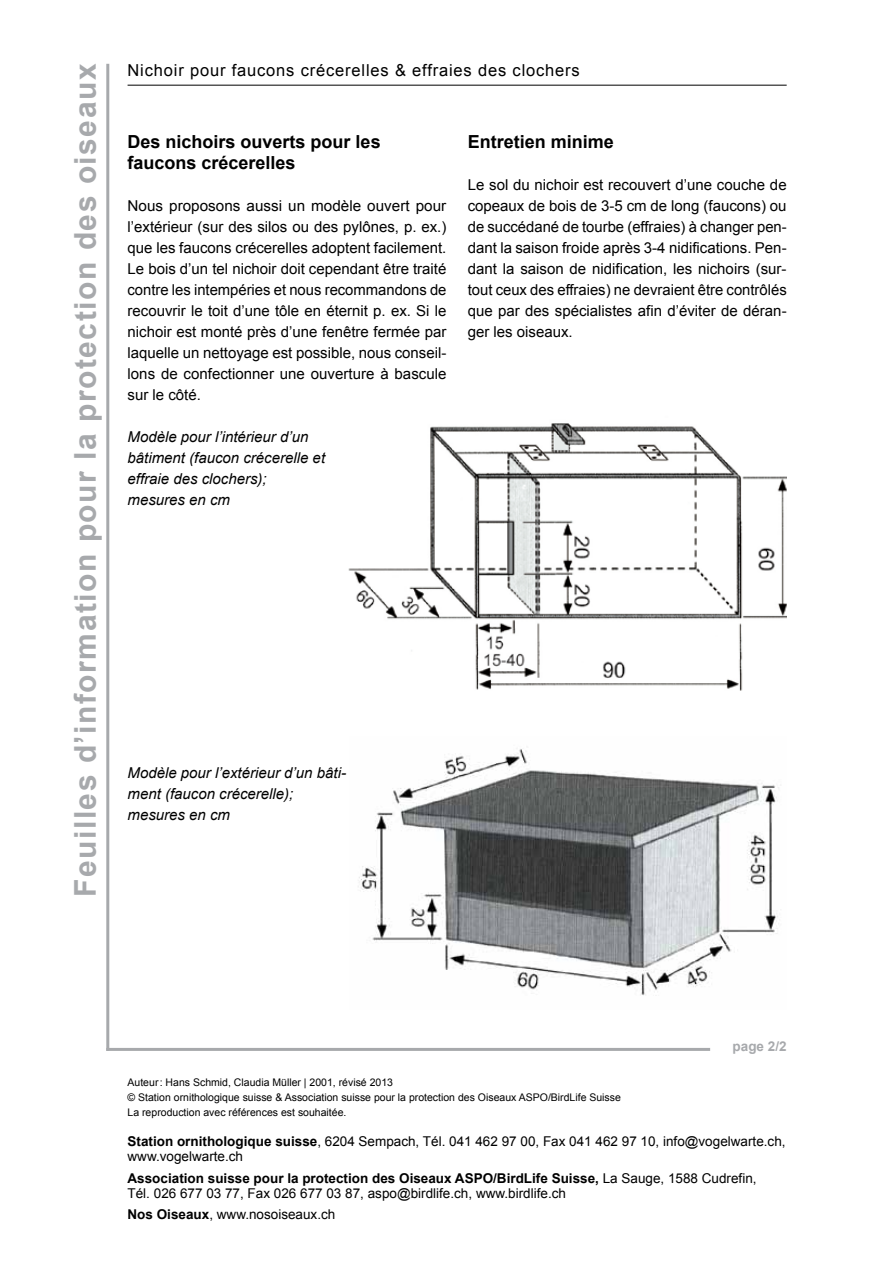
<style>
.page{position:relative;width:893px;height:1263px;background:#fff}
.page>*{position:absolute;margin:0;border:0;box-sizing:border-box;transform-origin:0 0}
.t1{font:700 30px "Arial";letter-spacing:.05em;color:#a7a9ac}
.t2{font:700 18px/21px "Arial";color:#000}
.t3{font:16.5px "Arial";letter-spacing:.05em;color:#000}
.t4{font:15px/21px "Arial";color:#000;text-align:justify}
.t5{font:italic 15px/21px "Arial";color:#000}
.t6{font:13.5px/15px "Arial";color:#000}
.t7{font:700 13.5px "Arial";color:#a7a9ac}
.t8{font:10.5px/15px "Arial";color:#000}
.s1{font-weight:700}
</style>
<div class="page">
<hr style="left:106px;top:64px;width:3px;height:987px;background:#a7a9ac">
<hr style="left:128px;top:85px;width:659px;height:1px;background:#000">
<hr style="left:106px;top:1048px;width:604px;height:3px;background:#a7a9ac">
<img style="left:348px;top:423px;width:439px;height:268px">
<img style="left:358px;top:749px;width:421px;height:247px">
<h1 class="t1" style="left:65px;top:897px;width:835px;rotate:-90deg">Feuilles d’information pour la protection des oiseaux</h1>
<p class="t3" style="left:128px;top:59px;width:454px">Nichoir pour faucons crécerelles &amp; effraies des clochers</p>
<p class="t2" style="left:128px;top:132px;width:255px">Des nichoirs ouverts pour les faucons crécerelles</p>
<p class="t4" style="left:128px;top:195px;width:320px">Nous proposons aussi un modèle ouvert pour l’extérieur (sur des silos ou des pylônes, p. ex.) que les faucons crécerelles adoptent facilement.<br>Le bois d’un tel nichoir doit cependant être traité contre les intempéries et nous recommandons de recouvrir le toit d’une tôle en éternit p. ex. Si le nichoir est monté près d’une fenêtre fermée par laquelle un nettoyage est possible, nous conseil&shy;lons de confectionner une ouverture à bascule sur le côté.</p>
<p class="t5" style="left:128px;top:426px;width:199px">Modèle pour l’intérieur d’un bâtiment (faucon crécerelle et effraie des clochers); mesures en cm</p>
<p class="t2" style="left:468px;top:132px;width:148px">Entretien minime</p>
<p class="t4" style="left:468px;top:174px;width:320px">Le sol du nichoir est recouvert d’une couche de copeaux de bois de 3-5 cm de long (faucons) ou de succédané de tourbe (effraies) à changer pen&shy;dant la saison froide après 3-4 nidifications. Pen&shy;dant la saison de nidification, les nichoirs (sur&shy;tout ceux des effraies) ne devraient être contrôlés que par des spécialistes afin d’éviter de déran&shy;ger les oiseaux.</p>
<p class="t5" style="left:128px;top:762px;width:220px">Modèle pour l’extérieur d’un bâti&shy;ment (faucon crécerelle); mesures en cm</p>
<p class="t7" style="left:733px;top:1037px;width:56px">page 2/2</p>
<p class="t8" style="left:128px;top:1075px;width:495px">Auteur: Hans Schmid, Claudia Müller | 2001, révisé 2013<br>© Station ornithologique suisse &amp; Association suisse pour la protection des Oiseaux ASPO/BirdLife Suisse<br>La reproduction avec références est souhaitée.</p>
<p class="t6" style="left:128px;top:1134px;width:659px"><span class="s1">Station ornithologique suisse</span>, 6204 Sempach, Tél. 041 462 97 00, Fax 041 462 97 10, info@vogelwarte.ch, www.vogelwarte.ch</p>
<p class="t6" style="left:128px;top:1170px;width:630px"><span class="s1">Association suisse pour la protection des Oiseaux ASPO/BirdLife Suisse,</span> La Sauge, 1588 Cudrefin,<br>Tél. 026 677 03 77, Fax 026 677 03 87, aspo@birdlife.ch, www.birdlife.ch</p>
<p class="t6" style="left:128px;top:1207px;width:209px"><span class="s1">Nos Oiseaux</span>, www.nosoiseaux.ch</p>
</div>
